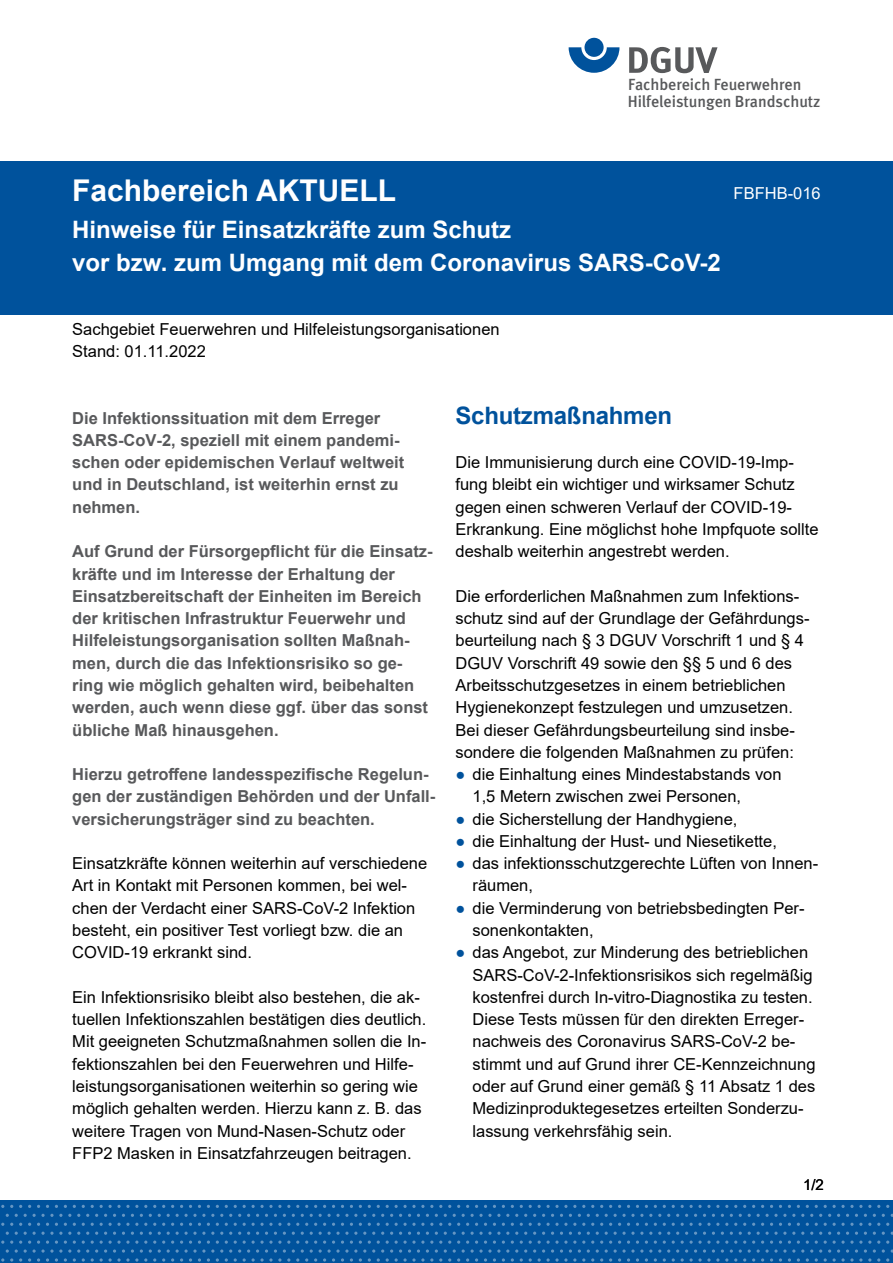
<style>
.page{position:relative;width:893px;height:1263px;background:#fff}
.page>*{position:absolute;margin:0;border:0;box-sizing:border-box;transform-origin:0 0}
._01_Überschriften_D_-_Überschrift_schwarz{font:700 30px "Arial";color:#fff}
._01_Überschriften_D_-_Überschrift_schwarz-2{font:700 24px/33px "Arial";color:#fff}
._01_Überschriften_E_-_Überschrift_blau_16{font:700 24px "Arial";letter-spacing:-.01em;color:#00529c}
._02_Fließtext_Fließtext{font:16.5px/22.2px "Arial";color:#000}
._02_Fließtext_Anleser{font:700 16.5px/22.2px "Arial";color:#58595b}
._02_Fließtext_Kolumne{font:16.5px "Arial";color:#fff}
.t1{font:500 16.2px/17px "DGUV Meta";color:#58595b}
.t2{font:15px "Arial";color:#000}
.s1{color:#00529c}
</style>
<div class="page">
<div style="left:0;top:1200px;width:893px;height:63px;background:#00529c"></div>
<svg style="left:243px;top:1205px;width:38px;height:3px"></svg>
<svg style="left:386px;top:1205px;width:47px;height:3px"></svg>
<svg style="left:538px;top:1205px;width:38px;height:3px"></svg>
<svg style="left:681px;top:1205px;width:38px;height:3px"></svg>
<svg style="left:824px;top:1205px;width:38px;height:3px"></svg>
<svg style="left:176px;top:1214px;width:38px;height:3px"></svg>
<svg style="left:319px;top:1214px;width:38px;height:3px"></svg>
<svg style="left:462px;top:1214px;width:38px;height:3px"></svg>
<svg style="left:605px;top:1214px;width:38px;height:3px"></svg>
<svg style="left:748px;top:1214px;width:38px;height:3px"></svg>
<svg style="left:359px;top:1223px;width:343px;height:38px"></svg>
<svg style="left:703px;top:1223px;width:190px;height:38px"></svg>
<svg style="left:100px;top:1205px;width:38px;height:3px"></svg>
<svg style="left:33px;top:1214px;width:38px;height:3px"></svg>
<svg style="left:1px;top:1223px;width:356px;height:38px"></svg>
<div style="left:0;top:161px;width:893px;height:153px;background:#00529c"></div>
<svg style="left:569px;top:47px;width:50px;height:26px"></svg>
<div style="left:584px;top:38px;width:20px;height:19px;background:#00529c;border-radius:50%"></div>
<svg style="left:629px;top:47px;width:88px;height:26px"></svg>
<p class="t1" style="left:628px;top:77px;width:194px">Fachbereich Feuerwehren<br>Hilfeleistungen Brandschutz</p>
<h1 class="_01_Überschriften_D_-_Überschrift_schwarz" style="left:72px;top:169px;width:325px">Fachbereich AKTUELL</h1>
<h1 class="_01_Überschriften_D_-_Überschrift_schwarz-2" style="left:72px;top:213px;width:650px">Hinweise für Einsatzkräfte zum Schutz<br>vor bzw. zum Umgang mit dem Coronavirus SARS-CoV-2</h1>
<p class="_02_Fließtext_Kolumne" style="left:734px;top:182px;width:89px">FBFHB-016</p>
<p class="_02_Fließtext_Fließtext" style="left:72px;top:317px;width:429px">Sachgebiet Feuerwehren und Hilfeleistungsorganisationen<br>Stand: 01.11.2022</p>
<p class="_02_Fließtext_Anleser" style="left:72px;top:407px;width:333px">Die Infektionssituation mit dem Erreger SARS-CoV-2, speziell mit einem pandemi&shy;schen oder epidemischen Verlauf weltweit und in Deutschland, ist weiterhin ernst zu nehmen.</p>
<p class="_02_Fließtext_Anleser" style="left:72px;top:541px;width:362px">Auf Grund der Fürsorgepflicht für die Einsatz&shy;kräfte und im Interesse der Erhaltung der Einsatzbereitschaft der Einheiten im Bereich der kritischen Infrastruktur Feuerwehr und Hilfeleistungsorganisation sollten Maßnah&shy;men, durch die das Infektionsrisiko so ge&shy;ring wie möglich gehalten wird, beibehalten werden, auch wenn diese ggf. über das sonst übliche Maß hinausgehen.</p>
<p class="_02_Fließtext_Anleser" style="left:72px;top:763px;width:365px">Hierzu getroffene landesspezifische Regelun&shy;gen der zuständigen Behörden und der Unfall&shy;versicherungsträger sind zu beachten.</p>
<p class="_02_Fließtext_Fließtext" style="left:72px;top:852px;width:356px">Einsatzkräfte können weiterhin auf verschiedene Art in Kontakt mit Personen kommen, bei wel&shy;chen der Verdacht einer SARS-CoV-2 Infektion besteht, ein positiver Test vorliegt bzw. die an COVID-19 erkrankt sind.</p>
<p class="_02_Fließtext_Fließtext" style="left:72px;top:986px;width:356px">Ein Infektionsrisiko bleibt also bestehen, die ak&shy;tuellen Infektionszahlen bestätigen dies deutlich.<br>Mit geeigneten Schutzmaßnahmen sollen die In&shy;fektionszahlen bei den Feuerwehren und Hilfe&shy;leistungsorganisationen weiterhin so gering wie möglich gehalten werden. Hierzu kann z. B. das weitere Tragen von Mund-Nasen-Schutz oder FFP2 Masken in Einsatzfahrzeugen beitragen.</p>
<p class="_01_Überschriften_E_-_Überschrift_blau_16" style="left:455px;top:398px;width:218px">Schutzmaßnahmen</p>
<p class="_02_Fließtext_Fließtext" style="left:455px;top:451px;width:365px">Die Immunisierung durch eine COVID-19-Imp&shy;fung bleibt ein wichtiger und wirksamer Schutz gegen einen schweren Verlauf der COVID-19- Erkrankung. Eine möglichst hohe Impfquote sollte deshalb weiterhin angestrebt werden.</p>
<p class="_02_Fließtext_Fließtext" style="left:455px;top:585px;width:356px">Die erforderlichen Maßnahmen zum Infektions&shy;schutz sind auf der Grundlage der Gefährdungs&shy;beurteilung nach § 3 DGUV Vorschrift 1 und § 4<br>DGUV Vorschrift 49 sowie den §§ 5 und 6 des Arbeitsschutzgesetzes in einem betrieblichen Hygienekonzept festzulegen und umzusetzen.<br>Bei dieser Gefährdungsbeurteilung sind insbe&shy;sondere die folgenden Maßnahmen zu prüfen:</p>
<p class="_02_Fließtext_Fließtext" style="left:472px;top:763px;width:311px;text-indent:-17px"><span class="s1">●</span> die Einhaltung eines Mindestabstands von<br>1,5 Metern zwischen zwei Personen,</p>
<p class="_02_Fließtext_Fließtext" style="left:455px;top:808px;width:284px"><span class="s1">●</span> die Sicherstellung der Handhygiene,</p>
<p class="_02_Fließtext_Fließtext" style="left:455px;top:830px;width:323px"><span class="s1">●</span> die Einhaltung der Hust- und Niesetikette,</p>
<p class="_02_Fließtext_Fließtext" style="left:472px;top:852px;width:347px;text-indent:-17px"><span class="s1">●</span> das infektionsschutzgerechte Lüften von Innen&shy;räumen,</p>
<p class="_02_Fließtext_Fließtext" style="left:472px;top:897px;width:334px;text-indent:-17px"><span class="s1">●</span> die Verminderung von betriebsbedingten Per&shy;sonenkontakten,</p>
<p class="_02_Fließtext_Fließtext" style="left:472px;top:941px;width:344px;text-indent:-17px"><span class="s1">●</span> das Angebot, zur Minderung des betrieblichen SARS-CoV-2-Infektionsrisikos sich regelmäßig kostenfrei durch In-vitro-Diagnostika zu testen.<br>Diese Tests müssen für den direkten Erreger&shy;nachweis des Coronavirus SARS-CoV-2 be&shy;stimmt und auf Grund ihrer CE-Kennzeichnung oder auf Grund einer gemäß § 11 Absatz 1 des Medizinproduktegesetzes erteilten Sonderzu&shy;lassung verkehrsfähig sein.</p>
<p class="t2" style="left:803px;top:1175px;width:22px">1/2</p>
</div>
